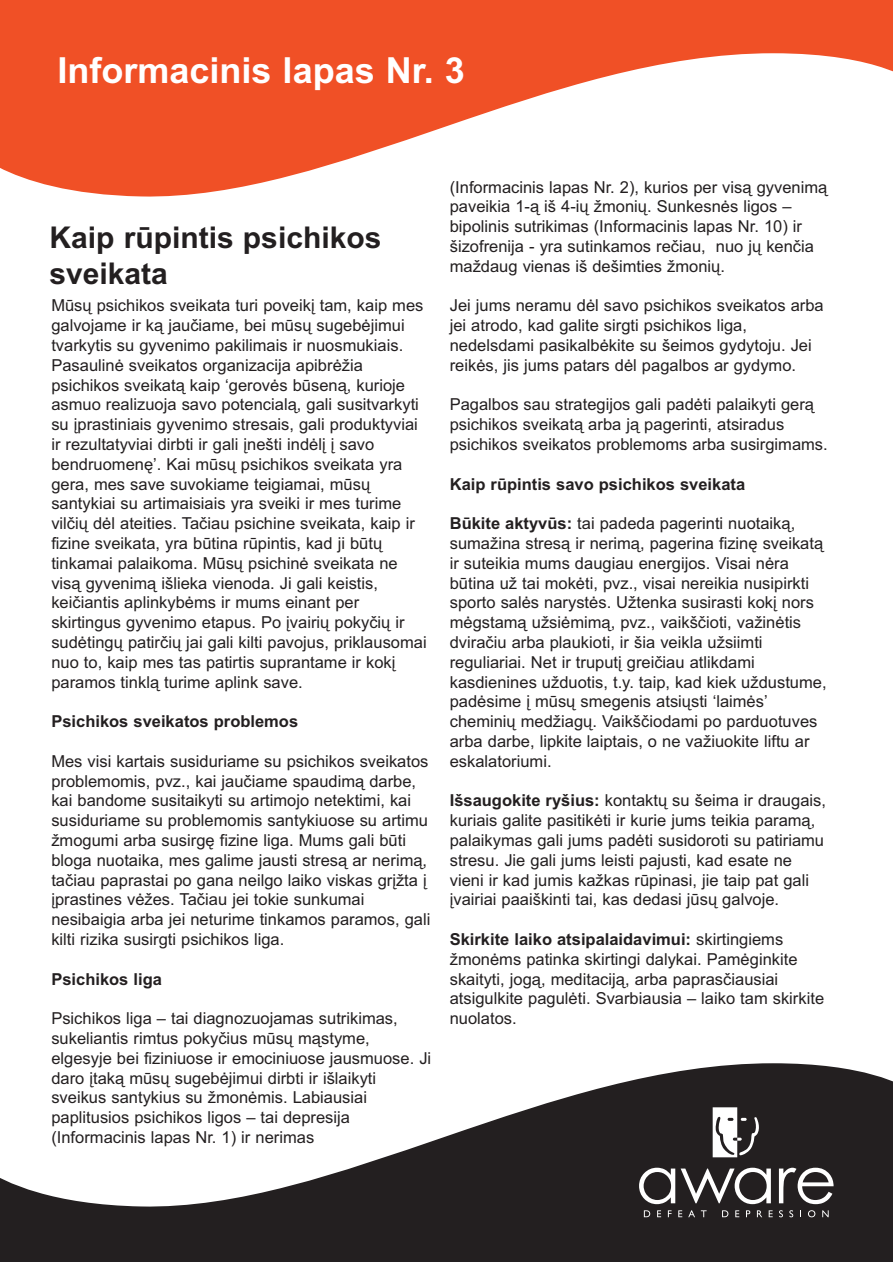
<style>
.page{position:relative;width:893px;height:1262px;background:#fff}
.page>*{position:absolute;margin:0;border:0;box-sizing:border-box;transform-origin:0 0}
.t1{font:700 36px "Arial";color:#fff}
.t2{font:700 30px/36px "Arial";color:#231f20}
.t3{font:16.5px/19.8px "Arial";color:#231f20}
.t4{font:700 16.5px "Arial";color:#231f20}
.s1{font-weight:700}
</style>
<div class="page">
<svg style="left:0;top:0;width:892px;height:197px;fill:#f05026"></svg>
<svg style="left:0;top:1063px;width:892px;height:199px;fill:#231f20"></svg>
<svg style="left:639px;top:1168px;width:131px;height:36px"></svg>
<svg style="left:778px;top:1168px;width:55px;height:36px"></svg>
<svg style="left:643px;top:1210px;width:7px;height:7px"></svg>
<svg style="left:657px;top:1210px;width:4px;height:7px"></svg>
<svg style="left:667px;top:1210px;width:4px;height:7px"></svg>
<svg style="left:678px;top:1210px;width:4px;height:7px"></svg>
<svg style="left:688px;top:1210px;width:18px;height:7px"></svg>
<svg style="left:721px;top:1210px;width:7px;height:7px"></svg>
<svg style="left:735px;top:1210px;width:4px;height:7px"></svg>
<svg style="left:745px;top:1210px;width:5px;height:7px"></svg>
<svg style="left:756px;top:1210px;width:6px;height:7px"></svg>
<svg style="left:768px;top:1210px;width:4px;height:7px"></svg>
<svg style="left:778px;top:1210px;width:4px;height:7px"></svg>
<svg style="left:789px;top:1210px;width:4px;height:7px"></svg>
<svg style="left:807px;top:1210px;width:8px;height:7px"></svg>
<svg style="left:822px;top:1210px;width:6px;height:7px"></svg>
<svg style="left:712px;top:1107px;width:47px;height:50px"></svg>
<h1 class="t1" style="left:57px;top:57px;width:409px">Informacinis lapas Nr. 3</h1>
<h2 class="t2" style="left:49px;top:222px;width:333px">Kaip rūpintis psichikos sveikata</h2>
<p class="t3" style="left:51px;top:297px;width:377px">Mūsų psichikos sveikata turi poveikį tam, kaip mes galvojame ir ką jaučiame, bei mūsų sugebėjimui tvarkytis su gyvenimo pakilimais ir nuosmukiais.<br>Pasaulinė sveikatos organizacija apibrėžia psichikos sveikatą kaip ‘gerovės būseną, kurioje asmuo realizuoja savo potencialą, gali susitvarkyti su įprastiniais gyvenimo stresais, gali produktyviai ir rezultatyviai dirbti ir gali įnešti indėlį į savo bendruomenę’. Kai mūsų psichikos sveikata yra gera, mes save suvokiame teigiamai, mūsų santykiai su artimaisiais yra sveiki ir mes turime vilčių dėl ateities. Tačiau psichine sveikata, kaip ir fizine sveikata, yra būtina rūpintis, kad ji būtų tinkamai palaikoma. Mūsų psichinė sveikata ne visą gyvenimą išlieka vienoda. Ji gali keistis, keičiantis aplinkybėms ir mums einant per skirtingus gyvenimo etapus. Po įvairių pokyčių ir sudėtingų patirčių jai gali kilti pavojus, priklausomai nuo to, kaip mes tas patirtis suprantame ir kokį paramos tinklą turime aplink save.</p>
<p class="t4" style="left:51px;top:715px;width:248px">Psichikos sveikatos problemos</p>
<p class="t3" style="left:51px;top:753px;width:380px">Mes visi kartais susiduriame su psichikos sveikatos problemomis, pvz., kai jaučiame spaudimą darbe, kai bandome susitaikyti su artimojo netektimi, kai susiduriame su problemomis santykiuose su artimu žmogumi arba susirgę fizine liga. Mums gali būti bloga nuotaika, mes galime jausti stresą ar nerimą, tačiau paprastai po gana neilgo laiko viskas grįžta į įprastines vėžes. Tačiau jei tokie sunkumai nesibaigia arba jei neturime tinkamos paramos, gali kilti rizika susirgti psichikos liga.</p>
<p class="t4" style="left:51px;top:973px;width:112px">Psichikos liga</p>
<p class="t3" style="left:51px;top:1010px;width:381px">Psichikos liga – tai diagnozuojamas sutrikimas, sukeliantis rimtus pokyčius mūsų mąstyme, elgesyje bei fiziniuose ir emociniuose jausmuose. Ji daro įtaką mūsų sugebėjimui dirbti ir išlaikyti sveikus santykius su žmonėmis. Labiausiai paplitusios psichikos ligos – tai depresija (Informacinis lapas Nr. 1) ir nerimas</p>
<p class="t3" style="left:449px;top:178px;width:379px">(Informacinis lapas Nr. 2), kurios per visą gyvenimą paveikia 1-ą iš 4-ių žmonių. Sunkesnės ligos – bipolinis sutrikimas (Informacinis lapas Nr. 10) ir šizofrenija - yra sutinkamos rečiau, nuo jų kenčia maždaug vienas iš dešimties žmonių.</p>
<p class="t3" style="left:449px;top:297px;width:375px">Jei jums neramu dėl savo psichikos sveikatos arba jei atrodo, kad galite sirgti psichikos liga, nedelsdami pasikalbėkite su šeimos gydytoju. Jei reikės, jis jums patars dėl pagalbos ar gydymo.</p>
<p class="t3" style="left:449px;top:396px;width:379px">Pagalbos sau strategijos gali padėti palaikyti gerą psichikos sveikatą arba ją pagerinti, atsiradus psichikos sveikatos problemoms arba susirgimams.</p>
<p class="t4" style="left:449px;top:478px;width:297px">Kaip rūpintis savo psichikos sveikata</p>
<p class="t3" style="left:449px;top:515px;width:378px"><span class="s1">Būkite aktyvūs:</span> tai padeda pagerinti nuotaiką, sumažina stresą ir nerimą, pagerina fizinę sveikatą ir suteikia mums daugiau energijos. Visai nėra būtina už tai mokėti, pvz., visai nereikia nusipirkti sporto salės narystės. Užtenka susirasti kokį nors mėgstamą užsiėmimą, pvz., vaikščioti, važinėtis dviračiu arba plaukioti, ir šia veikla užsiimti reguliariai. Net ir truputį greičiau atlikdami kasdienines užduotis, t.y. taip, kad kiek uždustume, padėsime į mūsų smegenis atsiųsti ‘laimės’ cheminių medžiagų. Vaikščiodami po parduotuves arba darbe, lipkite laiptais, o ne važiuokite liftu ar eskalatoriumi.</p>
<p class="t3" style="left:449px;top:792px;width:377px"><span class="s1">Išsaugokite ryšius:</span> kontaktų su šeima ir draugais, kuriais galite pasitikėti ir kurie jums teikia paramą, palaikymas gali jums padėti susidoroti su patiriamu stresu. Jie gali jums leisti pajusti, kad esate ne vieni ir kad jumis kažkas rūpinasi, jie taip pat gali įvairiai paaiškinti tai, kas dedasi jūsų galvoje.</p>
<p class="t3" style="left:449px;top:931px;width:376px"><span class="s1">Skirkite laiko atsipalaidavimui:</span> skirtingiems žmonėms patinka skirtingi dalykai. Pamėginkite skaityti, jogą, meditaciją, arba paprasčiausiai atsigulkite pagulėti. Svarbiausia – laiko tam skirkite nuolatos.</p>
</div>
